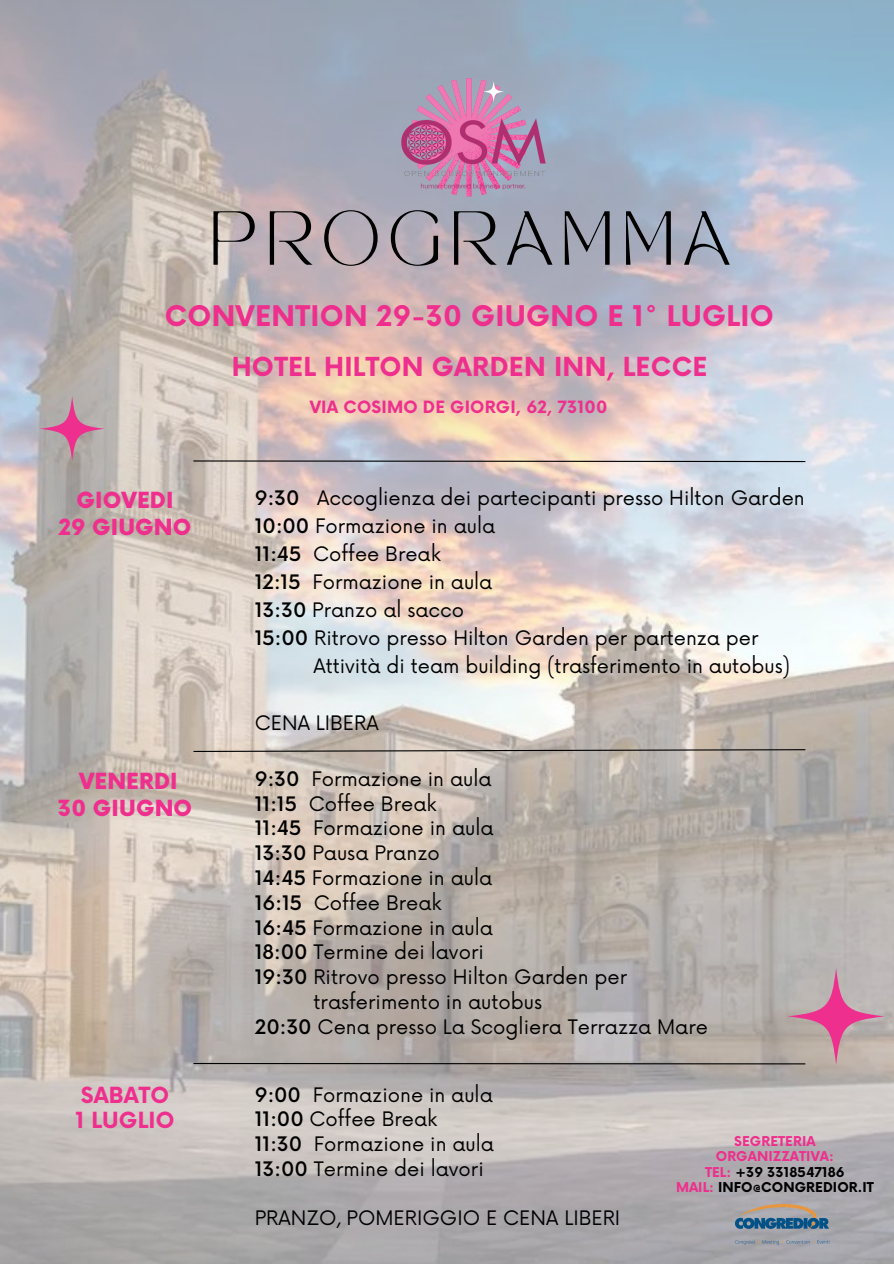
<style>
.page{position:relative;width:894px;height:1264px;background:#fff}
.page>*{position:absolute;margin:0;border:0;box-sizing:border-box;transform-origin:0 0}
.t1{font:53.4px "TAN MON CHERI Regular";letter-spacing:.145em;color:#000}
.t2{font:700 27.75px "Now";letter-spacing:.01em;color:#ef2f8d}
.t3{font:700 25.5px "Now";letter-spacing:.01em;color:#ef2f8d}
.t4{font:900 21.75px/26.4px "Now";letter-spacing:.005em;color:#ef2f8d;text-align:center}
.t5{font:700 21.75px "Now";letter-spacing:.005em;color:#ef2f8d}
.t6{font:19.5px "Now";color:#000}
.t7{font:700 16.5px "Now";letter-spacing:.01em;color:#ef2f8d}
.t8{font:700 13.2px "Now";letter-spacing:.005em;color:#000}
.t9{font:700 13.2px "Now";letter-spacing:.005em;color:#ef2f8d}
.s1{font-weight:500}
.s2{color:#ef2f8d}
</style>
<div class="page">
<img style="left:0;top:0;width:893px;height:1263px">
<hr style="left:193px;top:1062px;width:612px;height:2px;background:#000">
<svg style="left:192px;top:748px;width:614px;height:4px;background:#8c857e"></svg>
<svg style="left:192px;top:460px;width:614px;height:2px"></svg>
<svg style="left:410px;top:78px;width:117px;height:24px;background:#b19db8"></svg>
<svg style="left:787px;top:967px;width:97px;height:97px;background:#c29ca8"></svg>
<svg style="left:39px;top:396px;width:66px;height:65px;background:#ba97a4"></svg>
<img style="left:381px;top:102px;width:185px;height:107px">
<img style="left:735px;top:1190px;width:94px;height:58px">
<p class="t1" style="left:209px;top:210px;width:522px">PROGRAMMA</p>
<p class="t2" style="left:165px;top:301px;width:610px">CONVENTION 29-30 GIUGNO E 1° LUGLIO</p>
<p class="t3" style="left:232px;top:353px;width:477px">HOTEL HILTON GARDEN INN, LECCE</p>
<p class="t7" style="left:309px;top:398px;width:299px">VIA COSIMO DE GIORGI, 62, 73100</p>
<p class="t4" style="left:77px;top:488px;width:98px">GIOVEDI</p>
<p class="t4" style="left:59px;top:515px;width:134px">29 GIUGNO</p>
<p class="t6" style="left:255px;top:486px;width:551px"><span class="s1">9:30</span> Accoglienza dei partecipanti presso Hilton Garden</p>
<p class="t6" style="left:255px;top:514px;width:242px"><span class="s1">10:00</span> Formazione in aula</p>
<p class="t6" style="left:255px;top:543px;width:187px"><span class="s1">11:45</span> Coffee Break</p>
<p class="t6" style="left:255px;top:571px;width:239px"><span class="s1">12:15</span> Formazione in aula</p>
<p class="t6" style="left:255px;top:599px;width:211px"><span class="s1">13:30</span> Pranzo al sacco</p>
<p class="t6" style="left:255px;top:627px;width:505px"><span class="s1">15:00</span> Ritrovo presso Hilton Garden per partenza per</p>
<p class="t6" style="left:313px;top:655px;width:478px">Attività di team building (trasferimento in autobus)</p>
<p class="t6" style="left:255px;top:712px;width:125px">CENA LIBERA</p>
<p class="t4" style="left:58px;top:769px;width:136px">VENERDI<br>30 GIUGNO</p>
<p class="t6" style="left:255px;top:768px;width:238px"><span class="s1">9:30</span> Formazione in aula</p>
<p class="t6" style="left:255px;top:792px;width:183px"><span class="s1">11:15</span> Coffee Break</p>
<p class="t6" style="left:255px;top:817px;width:240px"><span class="s1">11:45</span> Formazione in aula</p>
<p class="t6" style="left:255px;top:842px;width:186px"><span class="s1">13:30</span> Pausa Pranzo</p>
<p class="t6" style="left:255px;top:867px;width:239px"><span class="s1">14:45</span> Formazione in aula</p>
<p class="t6" style="left:255px;top:891px;width:188px"><span class="s1">16:15</span> Coffee Break</p>
<p class="t6" style="left:255px;top:916px;width:239px"><span class="s1">16:45</span> Formazione in aula</p>
<p class="t6" style="left:255px;top:941px;width:230px"><span class="s1">18:00</span> Termine dei lavori</p>
<p class="t6" style="left:255px;top:966px;width:374px"><span class="s1">19:30</span> Ritrovo presso Hilton Garden per</p>
<p class="t6" style="left:313px;top:990px;width:230px">trasferimento in autobus</p>
<p class="t6" style="left:255px;top:1015px;width:454px"><span class="s1">20:30</span> Cena presso La Scogliera Terrazza Mare</p>
<p class="t5" style="left:81px;top:1082px;width:90px">SABATO</p>
<p class="t5" style="left:76px;top:1108px;width:100px">1 LUGLIO</p>
<p class="t6" style="left:255px;top:1083px;width:239px"><span class="s1">9:00</span> Formazione in aula</p>
<p class="t6" style="left:255px;top:1108px;width:184px"><span class="s1">11:00</span> Coffee Break</p>
<p class="t6" style="left:255px;top:1133px;width:240px"><span class="s1">11:30</span> Formazione in aula</p>
<p class="t6" style="left:255px;top:1157px;width:230px"><span class="s1">13:00</span> Termine dei lavori</p>
<p class="t6" style="left:255px;top:1207px;width:367px">PRANZO, POMERIGGIO E CENA LIBERI</p>
<p class="t9" style="left:734px;top:1134px;width:83px">SEGRETERIA</p>
<p class="t9" style="left:715px;top:1149px;width:120px">ORGANIZZATIVA:</p>
<p class="t8" style="left:704px;top:1164px;width:141px"><span class="s2">TEL:</span> +39 3318547186</p>
<p class="t8" style="left:675px;top:1180px;width:199px"><span class="s2">MAIL:</span> INFO@CONGREDIOR.IT</p>
</div>
